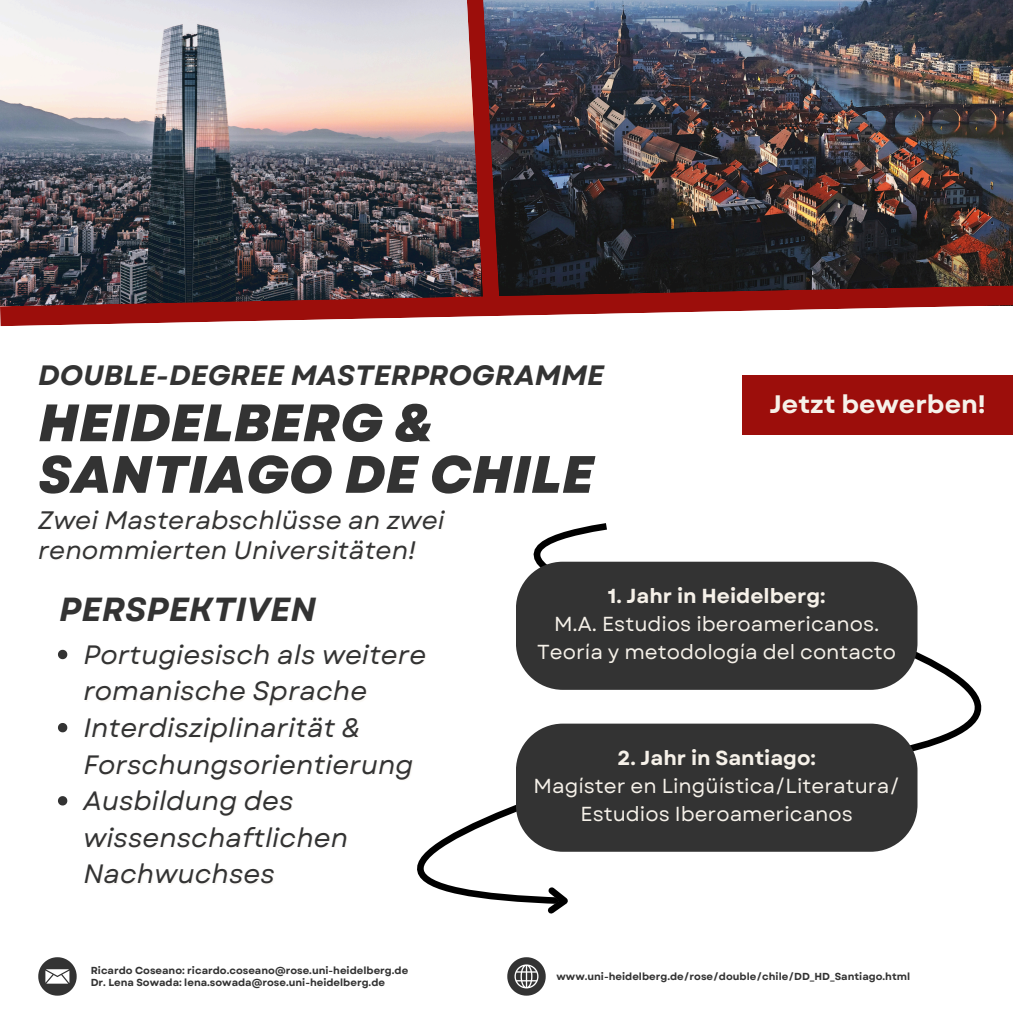
<style>
.page{position:relative;width:1013px;height:1013px;background:#fff}
.page>*{position:absolute;margin:0;border:0;box-sizing:border-box;transform-origin:0 0}
.t1{font:italic 800 52.5px/51.5px "Garet";color:#333}
.t2{font:italic 700 33.38px "Garet";color:#333}
.t3{font:italic 700 28px "Garet";color:#333}
.t4{font:italic 26.5px "Garet";color:#333}
.t5{font:italic 25.25px "Garet";color:#333}
.t6{font:700 25.25px "Garet";color:#f6f1e9}
.t7{font:20.25px/28.1px "Garet";color:#f6f1e9;text-align:center}
.t8{font:700 10.12px "Garet";color:#333}
.s1{font-weight:700}
</style>
<div class="page">
<img style="left:0;top:0;width:1012px;height:285px">
<img style="left:462px;top:0;width:37px;height:285px">
<svg style="left:0;top:285px;width:1012px;height:41px"></svg>
<svg style="left:58px;top:649px;width:9px;height:10px"></svg>
<svg style="left:58px;top:723px;width:9px;height:9px"></svg>
<svg style="left:58px;top:796px;width:9px;height:9px"></svg>
<div style="left:742px;top:376px;width:270px;height:59px;background:#9c0e0b"></div>
<svg style="left:533px;top:523px;width:74px;height:38px"></svg>
<svg style="left:917px;top:629px;width:65px;height:144px"></svg>
<div style="left:516px;top:561px;width:401px;height:129px;background:#333"></div>
<div style="left:516px;top:723px;width:401px;height:128px;background:#333"></div>
<svg style="left:417px;top:790px;width:161px;height:205px"></svg>
<svg style="left:38px;top:957px;width:39px;height:38px"></svg>
<h4 class="t3" style="left:38px;top:355px;width:567px">DOUBLE-DEGREE MASTERPROGRAMME</h4>
<h3 class="t1" style="left:38px;top:397px;width:557px">HEIDELBERG &amp;<br>SANTIAGO DE CHILE</h3>
<h1 class="t5" style="left:38px;top:502px;width:408px">Zwei Masterabschlüsse an zwei</h1>
<p class="t5" style="left:38px;top:532px;width:379px">renommierten Universitäten!</p>
<p class="t6" style="left:769px;top:386px;width:218px">Jetzt bewerben!</p>
<p class="t2" style="left:59px;top:585px;width:258px">PERSPEKTIVEN</p>
<h6 class="t4" style="left:83px;top:635px;width:344px">Portugiesisch als weitere</h6>
<p class="t4" style="left:83px;top:672px;width:285px">romanische Sprache</p>
<h6 class="t4" style="left:83px;top:708px;width:279px">Interdisziplinarität &amp;</h6>
<p class="t4" style="left:83px;top:745px;width:331px">Forschungsorientierung</p>
<h5 class="t4" style="left:83px;top:781px;width:212px">Ausbildung des</h5>
<h2 class="t4" style="left:83px;top:818px;width:266px">wissenschaftlichen</h2>
<p class="t4" style="left:83px;top:855px;width:193px">Nachwuchses</p>
<p class="t8" style="left:91px;top:963px;width:319px">Ricardo Coseano: ricardo.coseano@rose.uni-heidelberg.de</p>
<p class="t8" style="left:91px;top:974px;width:296px">Dr. Lena Sowada: lena.sowada@rose.uni-heidelberg.de</p>
<p class="t7" style="left:537px;top:582px;width:360px"><span class="s1">1. Jahr in Heidelberg:<br></span>M.A. Estudios iberoamericanos.<br>Teoría y metodología del contacto</p>
<p class="t7" style="left:533px;top:743px;width:368px"><span class="s1">2. Jahr in Santiago:<br></span>Magíster en Lingüística/Literatura/<br>Estudios Iberoamericanos</p>
<p class="t8" style="left:556px;top:969px;width:355px">www.uni-heidelberg.de/rose/double/chile/DD_HD_Santiago.html</p>
</div>
